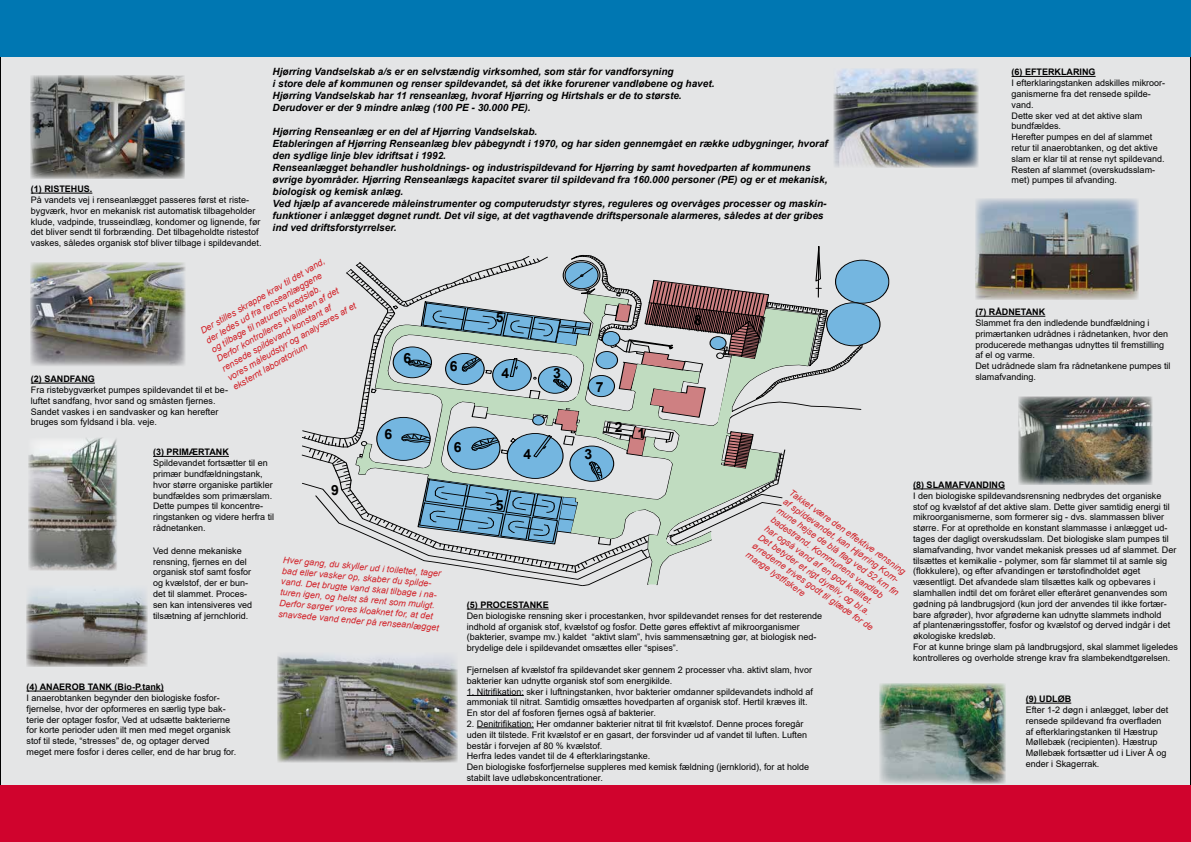
<style>
.page{position:relative;width:1191px;height:842px;background:#fff}
.page>*{position:absolute;margin:0;border:0;box-sizing:border-box;transform-origin:0 0}
.t1{font:700 14px "Arial";color:#000}
.t2{font:italic 700 10px/12px "Arial";color:#000}
.t3{font:9px/10.8px "Arial";color:#000}
.t4{font:italic 9px/10.8px "Arial";color:#d2232a}
.t5{font:700 9px "Arial";color:#000}
</style>
<div class="page">
<div style="left:0;top:57px;width:1191px;height:728px;background:#e4e5e6"></div>
<div style="left:275px;top:186px;width:693px;height:443px;background:#e4e5e6;border-radius:50%"></div>
<svg style="left:302px;top:246px;width:560px;height:340px"></svg>
<svg style="left:356px;top:294px;width:462px;height:291px"></svg>
<div style="left:835px;top:260px;width:54px;height:43px;background:#74b6e0;border-radius:50%"></div>
<div style="left:835px;top:260px;width:54px;height:43px;border:1px solid #000;border-radius:50%"></div>
<div style="left:826px;top:303px;width:54px;height:43px;background:#74b6e0;border-radius:50%"></div>
<div style="left:826px;top:303px;width:54px;height:43px;border:1px solid #000;border-radius:50%"></div>
<div style="left:0;top:785px;width:1191px;height:57px;background:#d0032d"></div>
<div style="left:0;top:0;width:1191px;height:57px;background:#0077b2"></div>
<img style="left:31px;top:76px;width:154px;height:103px">
<img style="left:31px;top:263px;width:155px;height:103px">
<img style="left:28px;top:438px;width:89px;height:132px">
<img style="left:26px;top:586px;width:121px;height:80px">
<img style="left:278px;top:652px;width:179px;height:110px">
<img style="left:834px;top:68px;width:144px;height:100px">
<img style="left:879px;top:683px;width:127px;height:101px">
<hr style="left:31px;top:193px;width:61px;height:1px;background:#000">
<hr style="left:31px;top:383px;width:64px;height:1px;background:#000">
<hr style="left:153px;top:456px;width:76px;height:1px;background:#000">
<hr style="left:467px;top:608px;width:81px;height:1px;background:#000">
<hr style="left:467px;top:695px;width:57px;height:1px;background:#000">
<hr style="left:477px;top:727px;width:57px;height:1px;background:#000">
<hr style="left:1011px;top:76px;width:84px;height:1px;background:#000">
<hr style="left:1025px;top:703px;width:46px;height:1px;background:#000">
<hr style="left:975px;top:316px;width:70px;height:1px;background:#000">
<img style="left:1018px;top:396px;width:134px;height:89px">
<hr style="left:913px;top:488px;width:92px;height:1px;background:#000">
<hr style="left:26px;top:691px;width:138px;height:1px;background:#000">
<img style="left:975px;top:199px;width:163px;height:101px">
<p class="t5" style="left:31px;top:183px;width:63px">(1) RISTEHUS.</p>
<p class="t3" style="left:31px;top:194px;width:232px">På vandets vej i renseanlægget passeres først et riste&shy;bygværk, hvor en mekanisk rist automatisk tilbageholder klude, vadpinde, trusseindlæg, kondomer og lignende, før det bliver sendt til forbrænding. Det tilbageholdte ristestof vaskes, således organisk stof bliver tilbage i spildevandet.</p>
<p class="t2" style="left:272px;top:66px;width:443px">Hjørring Vandselskab a/s er en selvstændig virksomhed, som står for vandforsyning<br>i store dele af kommunen og renser spildevandet, så det ikke forurener vandløbene og havet.<br>Hjørring Vandselskab har 11 renseanlæg, hvoraf Hjørring og Hirtshals er de to største.<br>Derudover er der 9 mindre anlæg (100 PE - 30.000 PE).</p>
<p class="t2" style="left:272px;top:126px;width:557px">Hjørring Renseanlæg er en del af Hjørring Vandselskab.<br>Etableringen af Hjørring Renseanlæg blev påbegyndt i 1970, og har siden gennemgået en række udbygninger, hvoraf den sydlige linje blev idriftsat i 1992.<br>Renseanlægget behandler husholdnings- og industrispildevand for Hjørring by samt hovedparten af kommunens øvrige byområder. Hjørring Renseanlægs kapacitet svarer til spildevand fra 160.000 personer (PE) og er et mekanisk, biologisk og kemisk anlæg.<br>Ved hjælp af avancerede måleinstrumenter og computerudstyr styres, reguleres og overvåges processer og maskin&shy;funktioner i anlægget døgnet rundt. Det vil sige, at det vagthavende driftspersonale alarmeres, således at der gribes ind ved driftsforstyrrelser.</p>
<p class="t5" style="left:1011px;top:66px;width:85px">(6) EFTERKLARING</p>
<p class="t3" style="left:1011px;top:78px;width:155px">I efterklaringstanken adskilles mikroor&shy;ganismerne fra det rensede spilde&shy;vand.<br>Dette sker ved at det aktive slam bundfældes.<br>Herefter pumpes en del af slammet retur til anaerobtanken, og det aktive slam er klar til at rense nyt spildevand.<br>Resten af slammet (overskudsslam&shy;met) pumpes til afvanding.</p>
<p class="t4" style="left:198px;top:327px;width:149px;rotate:-30deg">Der stilles skrappe krav til det vand, der ledes ud fra renseanlæggene<br>og tilbage til naturens kredsløb.<br>Derfor kontrolleres kvaliteten af det rensede spildevand konstant af vores måleudstyr og analyseres af et eksternt laboratorium</p>
<h1 class="t1" style="left:403px;top:348px;width:9px">6</h1>
<p class="t5" style="left:31px;top:373px;width:66px">(2) SANDFANG</p>
<p class="t3" style="left:31px;top:384px;width:199px">Fra ristebygværket pumpes spildevandet til et be&shy;luftet sandfang, hvor sand og småsten fjernes.<br>Sandet vaskes i en sandvasker og kan herefter bruges som fyldsand i bla. veje.</p>
<p class="t5" style="left:153px;top:446px;width:77px">(3) PRIMÆRTANK</p>
<p class="t3" style="left:153px;top:458px;width:123px">Spildevandet fortsætter til en primær bundfældningstank, hvor større organiske partikler bundfældes som primærslam.<br>Dette pumpes til koncentre&shy;ringstanken og videre herfra til rådnetanken.</p>
<p class="t3" style="left:153px;top:545px;width:101px">Ved denne mekaniske rensning, fjernes en del organisk stof samt fosfor og kvælstof, der er bun&shy;det til slammet. Proces&shy;sen kan intensiveres ved tilsætning af jernchlorid.</p>
<h1 class="t1" style="left:384px;top:424px;width:9px">6</h1>
<h1 class="t1" style="left:331px;top:480px;width:9px">9</h1>
<p class="t4" style="left:283px;top:554px;width:163px;rotate:5deg">Hver gang, du skyller ud i toilettet, tager bad eller vasker op, skaber du spilde&shy;vand. Det brugte vand skal tilbage i na&shy;turen igen, og helst så rent som muligt.<br>Derfor sørger vores kloaknet for, at det snavsede vand ender på renseanlægget</p>
<p class="t5" style="left:26px;top:681px;width:139px">(4) ANAEROB TANK (Bio-P.tank)</p>
<p class="t3" style="left:26px;top:692px;width:211px">I anaerobtanken begynder den biologiske fosfor&shy;fjernelse, hvor der opformeres en særlig type bak&shy;terie der optager fosfor, Ved at udsætte bakterierne for korte perioder uden ilt men med meget organisk stof til stede, “stresses” de, og optager derved meget mere fosfor i deres celler, end de har brug for.</p>
<h1 class="t1" style="left:450px;top:356px;width:9px">6</h1>
<h1 class="t1" style="left:454px;top:437px;width:9px">6</h1>
<h1 class="t1" style="left:496px;top:307px;width:9px">5</h1>
<h1 class="t1" style="left:501px;top:363px;width:9px">4</h1>
<h1 class="t1" style="left:553px;top:363px;width:9px">3</h1>
<h1 class="t1" style="left:596px;top:377px;width:9px">7</h1>
<h1 class="t1" style="left:523px;top:444px;width:9px">4</h1>
<h1 class="t1" style="left:584px;top:444px;width:9px">3</h1>
<h1 class="t1" style="left:615px;top:420px;width:32px">2 1</h1>
<h1 class="t1" style="left:694px;top:310px;width:9px">8</h1>
<p class="t5" style="left:975px;top:306px;width:71px">(7) RÅDNETANK</p>
<p class="t3" style="left:975px;top:317px;width:197px">Slammet fra den indledende bundfældning i primærtanken udrådnes i rådnetanken, hvor den producerede methangas udnyttes til fremstilling af el og varme.<br>Det udrådnede slam fra rådnetankene pumpes til slamafvanding.</p>
<p class="t5" style="left:913px;top:478px;width:93px">(8) SLAMAFVANDING</p>
<p class="t3" style="left:913px;top:490px;width:266px">I den biologiske spildevandsrensning nedbrydes det organiske stof og kvælstof af det aktive slam. Dette giver samtidig energi til mikroorganismerne, som formerer sig - dvs. slammassen bliver større. For at opretholde en konstant slammasse i anlægget ud&shy;tages der dagligt overskudsslam. Det biologiske slam pumpes til slamafvanding, hvor vandet mekanisk presses ud af slammet. Der tilsættes et kemikalie - polymer, som får slammet til at samle sig (flokkulere), og efter afvandingen er tørstofindholdet øget væsentligt. Det afvandede slam tilsættes kalk og opbevares i slamhallen indtil det om foråret eller efteråret genanvendes som gødning på landbrugsjord (kun jord der anvendes til ikke fortær&shy;bare afgrøder), hvor afgrøderne kan udnytte slammets indhold<br>af plantenæringsstoffer, fosfor og kvælstof og derved indgår i det økologiske kredsløb.<br>For at kunne bringe slam på landbrugsjord, skal slammet ligeledes kontrolleres og overholde strenge krav fra slambekendtgørelsen.</p>
<p class="t4" style="left:793px;top:487px;width:148px;rotate:35deg">Takket være den effektive rensning af spildevandet, kan Hjørring Kom&shy;mune hejse de blå fl ag ved 52 km fi n badestrand. Kommunens vandløb har også vand af en god kvalitet.<br>Det betyder et rigt dyreliv, og bl.a. ørrederne trives godt til glæde for de mange lystfi skere</p>
<h1 class="t1" style="left:496px;top:495px;width:9px">5</h1>
<p class="t5" style="left:467px;top:599px;width:83px">(5) PROCESTANKE</p>
<p class="t3" style="left:467px;top:610px;width:357px">Den biologiske rensning sker i procestanken, hvor spildevandet renses for det resterende indhold af organisk stof, kvælstof og fosfor. Dette gøres effektivt af mikroorganismer (bakterier, svampe mv.) kaldet “aktivt slam”, hvis sammensætning gør, at biologisk ned&shy;brydelige dele i spildevandet omsættes eller “spises”.</p>
<p class="t3" style="left:467px;top:664px;width:347px">Fjernelsen af kvælstof fra spildevandet sker gennem 2 processer vha. aktivt slam, hvor bakterier kan udnytte organisk stof som energikilde.</p>
<p class="t3" style="left:467px;top:686px;width:348px">1. Nitrifikation: sker i luftningstanken, hvor bakterier omdanner spildevandets indhold af ammoniak til nitrat. Samtidig omsættes hovedparten af organisk stof. Hertil kræves ilt.<br>En stor del af fosforen fjernes også af bakterier.</p>
<p class="t3" style="left:467px;top:718px;width:344px">2. Denitrifikation: Her omdanner bakterier nitrat til frit kvælstof. Denne proces foregår uden ilt tilstede. Frit kvælstof er en gasart, der forsvinder ud af vandet til luften. Luften består i forvejen af 80 % kvælstof.<br>Herfra ledes vandet til de 4 efterklaringstanke.<br>Den biologiske fosforfjernelse suppleres med kemisk fældning (jernklorid), for at holde stabilt lave udløbskoncentrationer.</p>
<p class="t5" style="left:1025px;top:693px;width:47px">(9) UDLØB</p>
<p class="t3" style="left:1025px;top:704px;width:144px">Efter 1-2 døgn i anlægget, løber det rensede spildevand fra overfladen af efterklaringstanken til Hæstrup<br>Møllebæk (recipienten). Hæstrup<br>Møllebæk fortsætter ud i Liver Å og ender i Skagerrak.</p>
</div>
